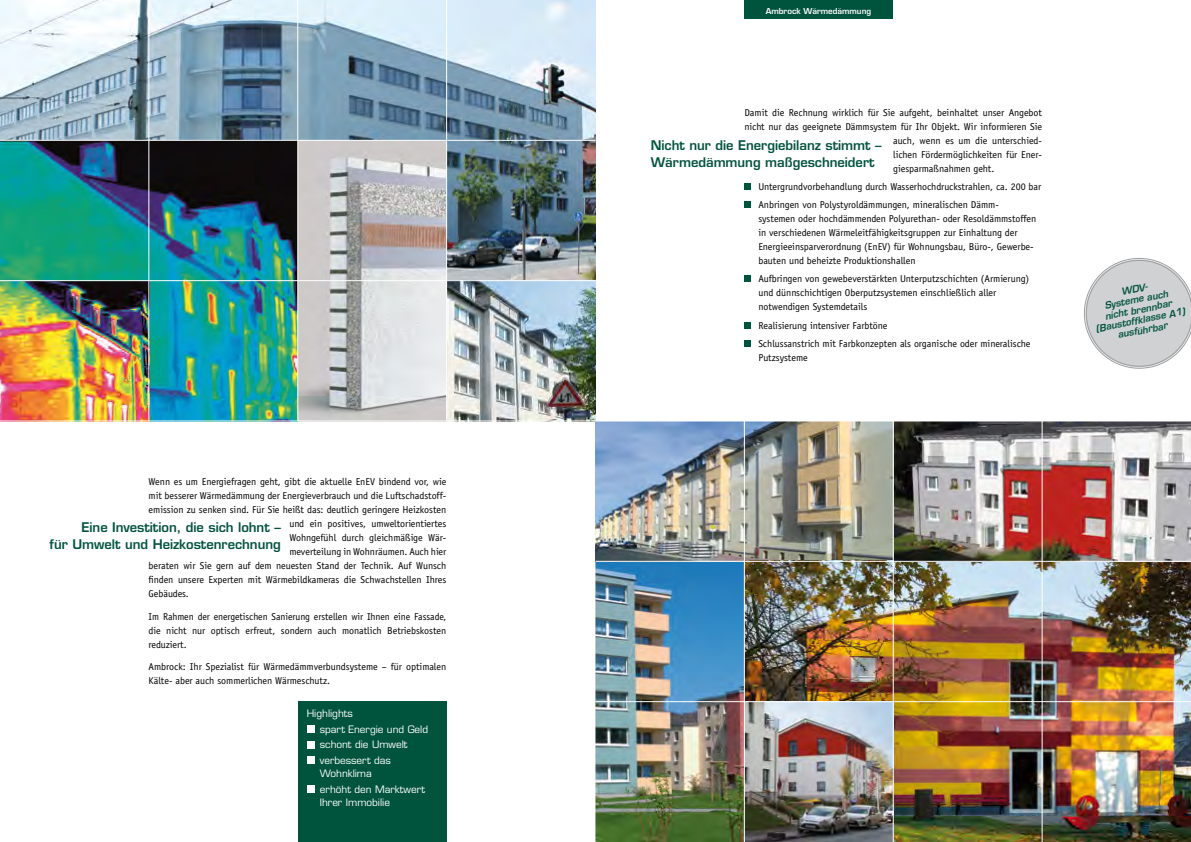
<style>
.page{position:relative;width:1191px;height:842px;background:#fff}
.page>*{position:absolute;margin:0;border:0;box-sizing:border-box;transform-origin:0 0}
.t1{font:600 13px/17px "Eurostile";letter-spacing:-.005em;color:#00533d;text-align:right}
.t2{font:10px/14px "Officina Sans";letter-spacing:-.005em;color:#000}
.t3{font:10px/15.8px "Eurostile";color:#fff}
.t4{font:italic 600 9.6px/10.4px "Eurostile";color:#00533d;text-align:center}
.t5{font:600 8px "Eurostile";letter-spacing:-.005em;color:#fff}
</style>
<div class="page">
<img style="left:0;top:0;width:595px;height:280px">
<img style="left:447px;top:281px;width:148px;height:139px">
<div style="left:744px;top:183px;width:7px;height:7px;background:#00533d"></div>
<div style="left:744px;top:201px;width:7px;height:7px;background:#00533d"></div>
<div style="left:744px;top:275px;width:7px;height:7px;background:#00533d"></div>
<div style="left:744px;top:322px;width:7px;height:7px;background:#00533d"></div>
<div style="left:744px;top:340px;width:7px;height:7px;background:#00533d"></div>
<div style="left:744px;top:0;width:149px;height:19px;background:#00533d"></div>
<img style="left:745px;top:562px;width:446px;height:280px">
<img style="left:893px;top:421px;width:298px;height:140px">
<img style="left:595px;top:562px;width:149px;height:280px">
<img style="left:595px;top:421px;width:297px;height:140px">
<img style="left:745px;top:562px;width:147px;height:139px">
<img style="left:0;top:141px;width:446px;height:279px">
<img style="left:0;top:281px;width:148px;height:139px">
<div style="left:298px;top:702px;width:148px;height:140px;background:#00533d"></div>
<div style="left:307px;top:725px;width:7px;height:8px;background:#fff"></div>
<div style="left:307px;top:741px;width:7px;height:7px;background:#fff"></div>
<div style="left:307px;top:757px;width:7px;height:7px;background:#fff"></div>
<div style="left:307px;top:785px;width:7px;height:8px;background:#fff"></div>
<svg style="left:1084px;top:258px;width:107px;height:111px"></svg>
<hr style="left:0;top:140px;width:595px;height:1px;background:#fff">
<hr style="left:148px;top:0;width:1px;height:421px;background:#fff">
<hr style="left:297px;top:0;width:1px;height:421px;background:#fff">
<hr style="left:446px;top:0;width:1px;height:421px;background:#fff">
<hr style="left:0;top:280px;width:595px;height:1px;background:#fff">
<hr style="left:892px;top:411px;width:1px;height:431px;background:#fff">
<hr style="left:744px;top:411px;width:1px;height:431px;background:#fff">
<hr style="left:595px;top:701px;width:596px;height:1px;background:#fff">
<hr style="left:1041px;top:414px;width:1px;height:428px;background:#fff">
<p class="t2" style="left:149px;top:475px;width:299px">Wenn es um Energiefragen geht, gibt die aktuelle EnEV bindend vor, wie</p>
<p class="t2" style="left:149px;top:489px;width:299px">mit besserer Wärmedämmung der Energieverbrauch und die Luftschadstoff-</p>
<p class="t2" style="left:149px;top:503px;width:299px">emission zu senken sind. Für Sie heißt das: deutlich geringere Heizkosten</p>
<p class="t2" style="left:289px;top:517px;width:158px">und ein positives, umweltorientiertes</p>
<p class="t2" style="left:289px;top:531px;width:158px">Wohngefühl durch gleichmäßige Wär-</p>
<p class="t2" style="left:289px;top:545px;width:158px">meverteilung in Wohnräumen. Auch hier</p>
<p class="t2" style="left:149px;top:559px;width:299px">beraten wir Sie gern auf dem neuesten Stand der Technik. Auf Wunsch</p>
<p class="t2" style="left:149px;top:573px;width:299px">finden unsere Experten mit Wärmebildkameras die Schwachstellen Ihres</p>
<p class="t2" style="left:149px;top:587px;width:42px">Gebäudes.</p>
<p class="t2" style="left:149px;top:609px;width:299px;text-align:justify">Im Rahmen der energetischen Sanierung erstellen wir Ihnen eine Fassade, die nicht nur optisch erfreut, sondern auch monatlich Betriebskosten reduziert.</p>
<p class="t2" style="left:149px;top:660px;width:299px">Ambrock: Ihr Spezialist für Wärmedämmverbundsysteme – für optimalen<br>Kälte- aber auch sommerlichen Wärmeschutz.</p>
<h1 class="t1" style="left:50px;top:519px;width:233px">Eine Investition, die sich lohnt –<br>für Umwelt und Heizkostenrechnung</h1>
<p class="t3" style="left:320px;top:705px;width:110px;text-indent:-13px">Highlights<br>spart Energie und Geld schont die Umwelt verbessert das</p>
<p class="t3" style="left:320px;top:766px;width:107px">Wohnklima<br>erhöht den Marktwert</p>
<p class="t3" style="left:320px;top:794px;width:72px">Ihrer Immobilie</p>
<p class="t5" style="left:766px;top:6px;width:107px">Ambrock Wärmedämmung</p>
<p class="t2" style="left:744px;top:105px;width:299px">Damit die Rechnung wirklich für Sie aufgeht, beinhaltet unser Angebot</p>
<p class="t2" style="left:744px;top:119px;width:299px">nicht nur das geeignete Dämmsystem für Ihr Objekt. Wir informieren Sie</p>
<p class="t2" style="left:893px;top:133px;width:150px">auch, wenn es um die unterschied-</p>
<p class="t2" style="left:893px;top:147px;width:150px">lichen Fördermöglichkeiten für Ener-</p>
<p class="t2" style="left:893px;top:161px;width:103px">giesparmaßnahmen geht.</p>
<p class="t2" style="left:758px;top:177px;width:284px;line-height:18.3px">Untergrundvorbehandlung durch Wasserhochdruckstrahlen, ca. 200 bar<br>Anbringen von Polystyroldämmungen, mineralischen Dämm-</p>
<p class="t2" style="left:758px;top:212px;width:279px">systemen oder hochdämmenden Polyurethan- oder Resoldämmstoffen in verschiedenen Wärmeleitfähigkeitsgruppen zur Einhaltung der Energieeinsparverordnung (EnEV) für Wohnungsbau, Büro-, Gewerbe&shy;bauten und beheizte Produktionshallen</p>
<p class="t2" style="left:758px;top:272px;width:272px">Aufbringen von gewebeverstärkten Unterputzschichten (Armierung) und dünnschichtigen Oberputzsystemen einschließlich aller notwendigen Systemdetails</p>
<p class="t2" style="left:758px;top:316px;width:274px;line-height:18.3px">Realisierung intensiver Farbtöne<br>Schlussanstrich mit Farbkonzepten als organische oder mineralische</p>
<p class="t2" style="left:758px;top:350px;width:51px">Putzsysteme</p>
<h1 class="t1" style="left:651px;top:137px;width:232px;text-align:left">Nicht nur die Energiebilanz stimmt –<br>Wärmedämmung maßgeschneidert</h1>
<p class="t4" style="left:1088px;top:293px;width:92px;rotate:-11deg">WDV-<br>Systeme auch<br>nicht brennbar (Baustoffklasse A1) ausführbar</p>
</div>
